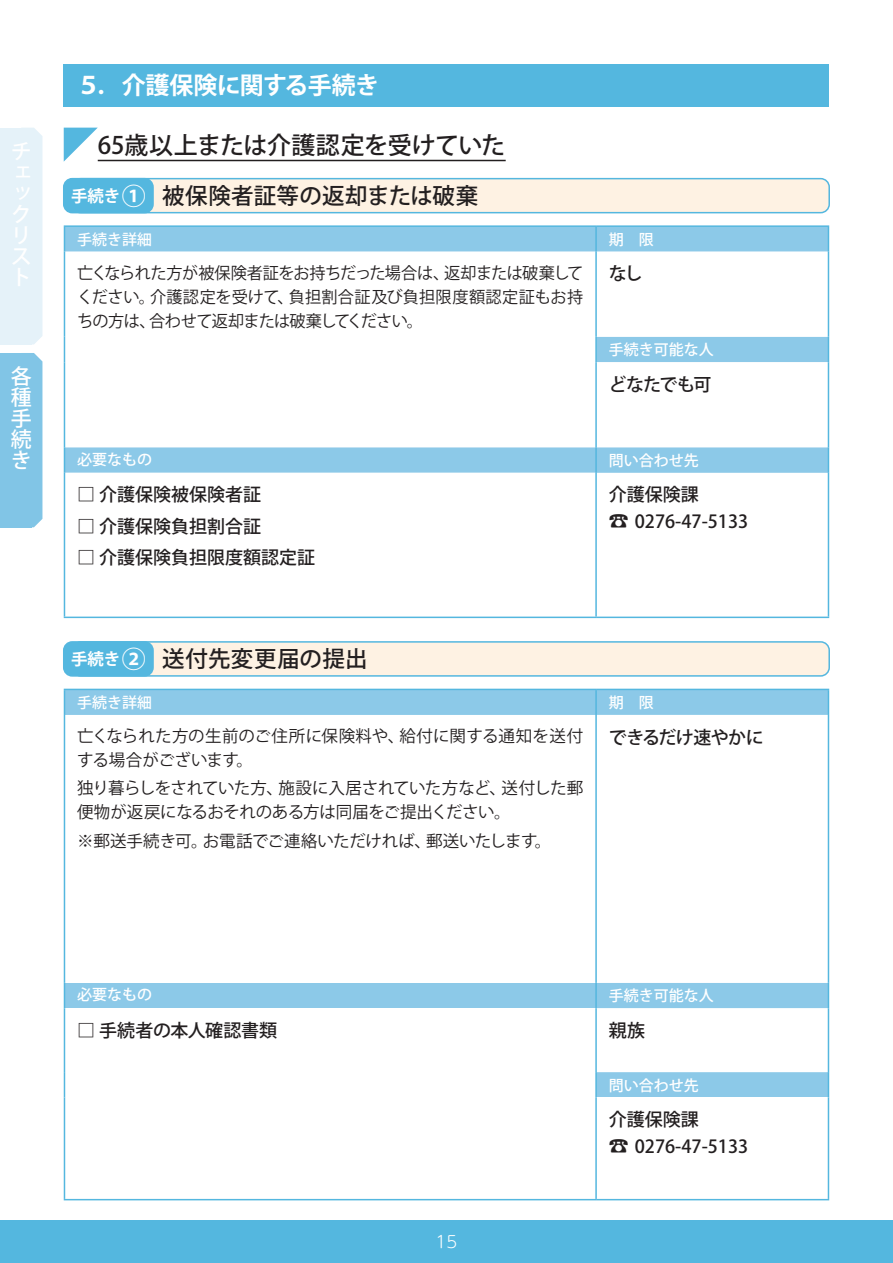
<style>
.page{position:relative;width:893px;height:1263px;background:#fff}
.page>*{position:absolute;margin:0;border:0;box-sizing:border-box;transform-origin:0 0}
.t1{font:24px "Koz Go Pro Medium 90 msp RKSJ H";letter-spacing:-.01em;color:#231f20}
.t2{font:24px "Koz Go Pro Bold 90 msp RKSJ H";letter-spacing:-.025em;color:#fff}
.t3{font:22.5px "Koz Go Pro Medium 90 msp RKSJ H";letter-spacing:.015em;color:#231f20}
.t4{font:21px/21px "Koz Go Pro Medium 90 msp RKSJ H";color:#fff}
.t5{font:18px/27px "Koz Go Pro Medium 90 msp RKSJ H";color:#231f20}
.t6{font:18px "Koz Go Pro Medium 90 msp RKSJ H";letter-spacing:-.03em;color:#231f20}
.t7{font:16.5px/24px "Koz Go Pro Regular 90 msp RKSJ H";letter-spacing:-.015em;color:#231f20}
.t8{font:16.5px "UD Shin M Go Pr 6 N Light 90 msp RKSJ H";color:#fff}
.t9{font:15px "Koz Go Pro Medium 90 msp RKSJ H";color:#fff}
.s1{font-family:"Koz Go Pro Bold 90 msp RKSJ H";font-size:16.5px;color:#fff}
.s2{font-family:"Koz Go Pro Bold 90 msp RKSJ H";font-size:24px;color:#fff}
.s3{font-size:19.8px}
</style>
<div class="page">
<div style="left:0;top:1220px;width:893px;height:43px;background:#54b7df"></div>
<hr style="left:98px;top:160px;width:408px;height:1px;background:#231f20">
<div style="left:72px;top:179px;width:757px;height:34px;background:#fef2e3;border-radius:9px"></div>
<div style="left:71px;top:178px;width:759px;height:35px;border:2px solid #54b7df;border-radius:9px"></div>
<div style="left:64px;top:179px;width:89px;height:34px;background:#54b7df;border-radius:9px"></div>
<div style="left:63px;top:178px;width:91px;height:35px;border:2px solid #54b7df;border-radius:9px"></div>
<div style="left:65px;top:690px;width:763px;height:408px;background:#8cc9e8"></div>
<div style="left:64px;top:715px;width:532px;height:268px;background:#fff"></div>
<svg style="left:597px;top:715px;width:231px;height:357px"></svg>
<div style="left:64px;top:1008px;width:532px;height:192px;background:#fff"></div>
<hr style="left:64px;top:689px;width:532px;height:1px;background:#54b7df">
<svg style="left:64px;top:690px;width:1px;height:25px"></svg>
<hr style="left:596px;top:689px;width:233px;height:1px;background:#54b7df">
<hr style="left:595px;top:690px;width:2px;height:25px;background:#54b7df">
<svg style="left:828px;top:690px;width:1px;height:25px"></svg>
<hr style="left:64px;top:715px;width:1px;height:268px;background:#54b7df">
<hr style="left:595px;top:715px;width:2px;height:268px;background:#54b7df">
<hr style="left:828px;top:715px;width:1px;height:268px;background:#54b7df">
<svg style="left:64px;top:983px;width:1px;height:25px"></svg>
<hr style="left:595px;top:983px;width:2px;height:25px;background:#54b7df">
<svg style="left:828px;top:983px;width:1px;height:25px"></svg>
<hr style="left:64px;top:1008px;width:1px;height:64px;background:#54b7df">
<svg style="left:64px;top:1072px;width:1px;height:26px"></svg>
<hr style="left:64px;top:1098px;width:1px;height:101px;background:#54b7df">
<hr style="left:64px;top:1199px;width:532px;height:1px;background:#54b7df">
<hr style="left:595px;top:1008px;width:2px;height:64px;background:#54b7df">
<hr style="left:828px;top:1008px;width:1px;height:64px;background:#54b7df">
<hr style="left:595px;top:1072px;width:2px;height:26px;background:#54b7df">
<svg style="left:828px;top:1072px;width:1px;height:26px"></svg>
<hr style="left:595px;top:1098px;width:2px;height:101px;background:#54b7df">
<hr style="left:828px;top:1098px;width:1px;height:101px;background:#54b7df">
<hr style="left:596px;top:1199px;width:233px;height:1px;background:#54b7df">
<div style="left:72px;top:642px;width:757px;height:34px;background:#fef2e3;border-radius:9px"></div>
<div style="left:71px;top:641px;width:759px;height:36px;border:2px solid #54b7df;border-radius:9px"></div>
<div style="left:64px;top:642px;width:89px;height:34px;background:#54b7df;border-radius:9px"></div>
<div style="left:63px;top:641px;width:91px;height:36px;border:2px solid #54b7df;border-radius:9px"></div>
<div style="left:64px;top:64px;width:765px;height:42px;background:#54b7df"></div>
<div style="left:65px;top:227px;width:763px;height:246px;background:#8cc9e8"></div>
<svg style="left:65px;top:252px;width:530px;height:365px"></svg>
<svg style="left:597px;top:252px;width:231px;height:195px"></svg>
<hr style="left:64px;top:252px;width:1px;height:85px;background:#54b7df">
<svg style="left:64px;top:337px;width:1px;height:25px"></svg>
<hr style="left:64px;top:362px;width:1px;height:85px;background:#54b7df">
<svg style="left:64px;top:447px;width:1px;height:26px"></svg>
<hr style="left:64px;top:473px;width:1px;height:144px;background:#54b7df">
<hr style="left:64px;top:617px;width:532px;height:1px;background:#54b7df">
<hr style="left:595px;top:252px;width:2px;height:85px;background:#54b7df">
<hr style="left:828px;top:252px;width:1px;height:85px;background:#54b7df">
<hr style="left:595px;top:337px;width:2px;height:25px;background:#54b7df">
<svg style="left:828px;top:337px;width:1px;height:25px"></svg>
<hr style="left:595px;top:362px;width:2px;height:85px;background:#54b7df">
<hr style="left:828px;top:362px;width:1px;height:85px;background:#54b7df">
<hr style="left:595px;top:447px;width:2px;height:26px;background:#54b7df">
<svg style="left:828px;top:447px;width:1px;height:26px"></svg>
<hr style="left:595px;top:473px;width:2px;height:144px;background:#54b7df">
<hr style="left:828px;top:473px;width:1px;height:144px;background:#54b7df">
<hr style="left:596px;top:617px;width:233px;height:1px;background:#54b7df">
<hr style="left:64px;top:225px;width:532px;height:2px;background:#54b7df">
<svg style="left:64px;top:227px;width:1px;height:25px"></svg>
<hr style="left:596px;top:225px;width:233px;height:2px;background:#54b7df">
<hr style="left:595px;top:227px;width:2px;height:25px;background:#54b7df">
<svg style="left:828px;top:227px;width:1px;height:25px"></svg>
<svg style="left:64px;top:128px;width:34px;height:34px"></svg>
<div style="left:32px;top:128px;width:10px;height:216px;background:#e5f2f9"></div>
<div style="left:0;top:128px;width:32px;height:216px;background:#e5f2f9"></div>
<div style="left:32px;top:353px;width:10px;height:174px;background:#81c5e6"></div>
<div style="left:0;top:353px;width:32px;height:174px;background:#81c5e6"></div>
<p class="t4" style="left:11px;top:143px;width:21px">チェックリスト</p>
<p class="t4" style="left:11px;top:369px;width:22px;text-align:justify">各種手続き</p>
<h1 class="t2" style="left:76px;top:76px;width:304px">５．介護保険に関する手続き</h1>
<h1 class="t1" style="left:98px;top:136px;width:409px">65歳以上または介護認定を受けていた</h1>
<h2 class="t3" style="left:71px;top:187px;width:409px"><span class="s1">手続き</span><span class="s2">①</span> 被保険者証等の返却または破棄</h2>
<p class="t9" style="left:77px;top:233px;width:76px">手続き詳細</p>
<p class="t9" style="left:609px;top:233px;width:46px">期　限</p>
<p class="t7" style="left:77px;top:263px;width:507px;text-align:justify">亡くなられた方が被保険者証をお持ちだった場合は、返却または破棄してください。介護認定を受けて、負担割合証及び負担限度額認定証もお持ちの方は、合わせて返却または破棄してください。</p>
<p class="t5" style="left:609px;top:262px;width:35px">なし</p>
<p class="t9" style="left:609px;top:344px;width:106px">手続き可能な人</p>
<p class="t5" style="left:609px;top:373px;width:104px">どなたでも可</p>
<p class="t9" style="left:77px;top:453px;width:76px">必要なもの</p>
<p class="t9" style="left:609px;top:454px;width:91px">問い合わせ先</p>
<p class="t5" style="left:77px;top:484px;width:186px">□ 介護保険被保険者証</p>
<p class="t5" style="left:77px;top:515px;width:186px">□ 介護保険負担割合証</p>
<p class="t5" style="left:77px;top:546px;width:240px">□ 介護保険負担限度額認定証</p>
<p class="t5" style="left:609px;top:484px;width:141px">介護保険課<br><span class="s3">☎</span> 0276-47-5133</p>
<h2 class="t3" style="left:71px;top:651px;width:298px"><span class="s1">手続き</span><span class="s2">②</span> 送付先変更届の提出</h2>
<p class="t9" style="left:77px;top:697px;width:76px">手続き詳細</p>
<p class="t9" style="left:609px;top:697px;width:46px">期　限</p>
<p class="t7" style="left:77px;top:726px;width:507px">亡くなられた方の生前のご住所に保険料や、給付に関する通知を送付する場合がございます。</p>
<p class="t7" style="left:77px;top:779px;width:507px">独り暮らしをされていた方、施設に入居されていた方など、送付した郵便物が返戻になるおそれのある方は同届をご提出ください。</p>
<p class="t7" style="left:77px;top:831px;width:476px">※郵送手続き可。お電話でご連絡いただければ、郵送いたします。</p>
<p class="t6" style="left:609px;top:730px;width:156px">できるだけ速やかに</p>
<p class="t9" style="left:77px;top:989px;width:76px">必要なもの</p>
<p class="t9" style="left:609px;top:990px;width:106px">手続き可能な人</p>
<p class="t5" style="left:77px;top:1019px;width:201px">□ 手続者の本人確認書類</p>
<p class="t5" style="left:609px;top:1019px;width:38px">親族</p>
<p class="t9" style="left:609px;top:1079px;width:91px">問い合わせ先</p>
<p class="t5" style="left:609px;top:1108px;width:141px">介護保険課<br><span class="s3">☎</span> 0276-47-5133</p>
<p class="t8" style="left:436px;top:1235px;width:23px">15</p>
</div>
